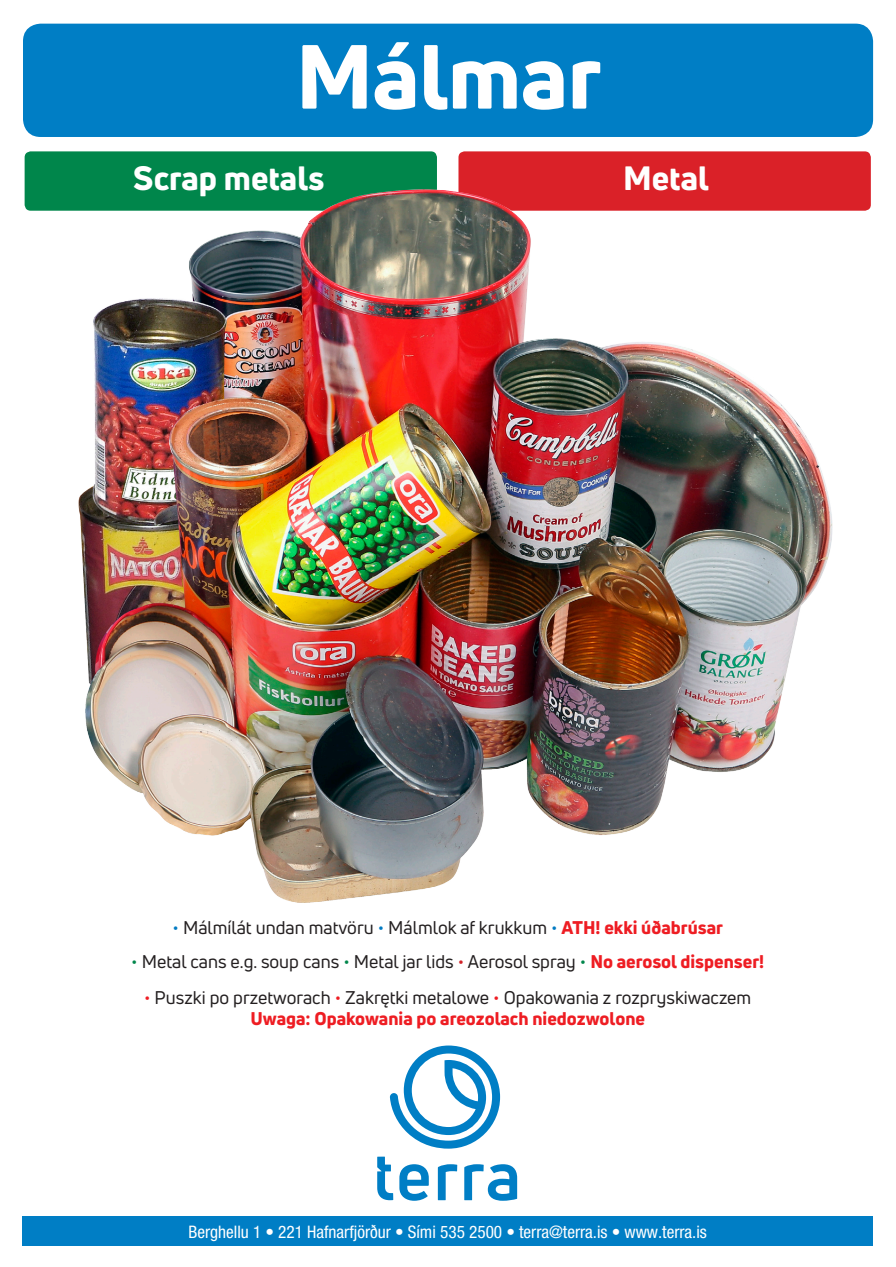
<style>
.page{position:relative;width:896px;height:1267px;background:#fff}
.page>*{position:absolute;margin:0;border:0;box-sizing:border-box;transform-origin:0 0}
.t1{font:800 88.8px "Uni Neue";color:#fff}
.t2{font:800 33px "Uni Neue";color:#fff}
.t3{font:18px/21px "Uni Neue";color:#231f20;text-align:center}
.t4{font:condensed 17.25px "Helvetica Neue";color:#fff}
.s1{color:#007ac2}
.s2{font-weight:800;color:#ee1d23}
.s3{color:#00864b}
.s4{color:#d1232a}
.s5{color:#ee1d23}
</style>
<div class="page">
<div style="left:23px;top:24px;width:850px;height:113px;background:#007ec5;border-radius:18px"></div>
<div style="left:23px;top:150px;width:415px;height:62px;background:#00864b;border-radius:7px"></div>
<div style="left:22px;top:149px;width:417px;height:64px;border:2px solid #fff;border-radius:7px"></div>
<div style="left:457px;top:150px;width:415px;height:62px;background:#da2128;border-radius:7px"></div>
<div style="left:456px;top:149px;width:417px;height:64px;border:2px solid #fff;border-radius:7px"></div>
<img style="left:22px;top:190px;width:851px;height:712px">
<div style="left:22px;top:1216px;width:851px;height:29px;background:#007ec5"></div>
<svg style="left:399px;top:1164px;width:30px;height:36px"></svg>
<svg style="left:438px;top:1164px;width:19px;height:36px"></svg>
<svg style="left:464px;top:1164px;width:53px;height:36px"></svg>
<svg style="left:377px;top:1156px;width:16px;height:44px"></svg>
<svg style="left:390px;top:1045px;width:110px;height:103px"></svg>
<h1 class="t1" style="left:296px;top:17px;width:307px">Málmar</h1>
<h2 class="t2" style="left:133px;top:156px;width:193px">Scrap metals</h2>
<h2 class="t2" style="left:623px;top:156px;width:87px">Metal</h2>
<p class="t3" style="left:172px;top:916px;width:552px"><span class="s1">•</span> Málmílát undan matvöru <span class="s1">•</span> Málmlok af krukkum <span class="s1">•</span> <span class="s2">ATH! ekki úðabrúsar</span></p>
<p class="t3" style="left:131px;top:950px;width:634px"><span class="s3">•</span> Metal cans e.g. soup cans <span class="s3">•</span> Metal jar lids <span class="s4">•</span> Aerosol spray <span class="s3">•</span> <span class="s2">No aerosol dispenser!</span></p>
<p class="t3" style="left:144px;top:986px;width:608px"><span class="s5">•</span> Puszki po przetworach <span class="s5">•</span> Zakrętki metalowe <span class="s5">•</span> Opakowania z rozpryskiwaczem<br><span class="s2">Uwaga: Opakowania po areozolach niedozwolone</span></p>
<p class="t4" style="left:188px;top:1221px;width:520px">Berghellu 1 • 221 Hafnarfjörður • Sími 535 2500 • terra@terra.is • www.terra.is</p>
</div>
